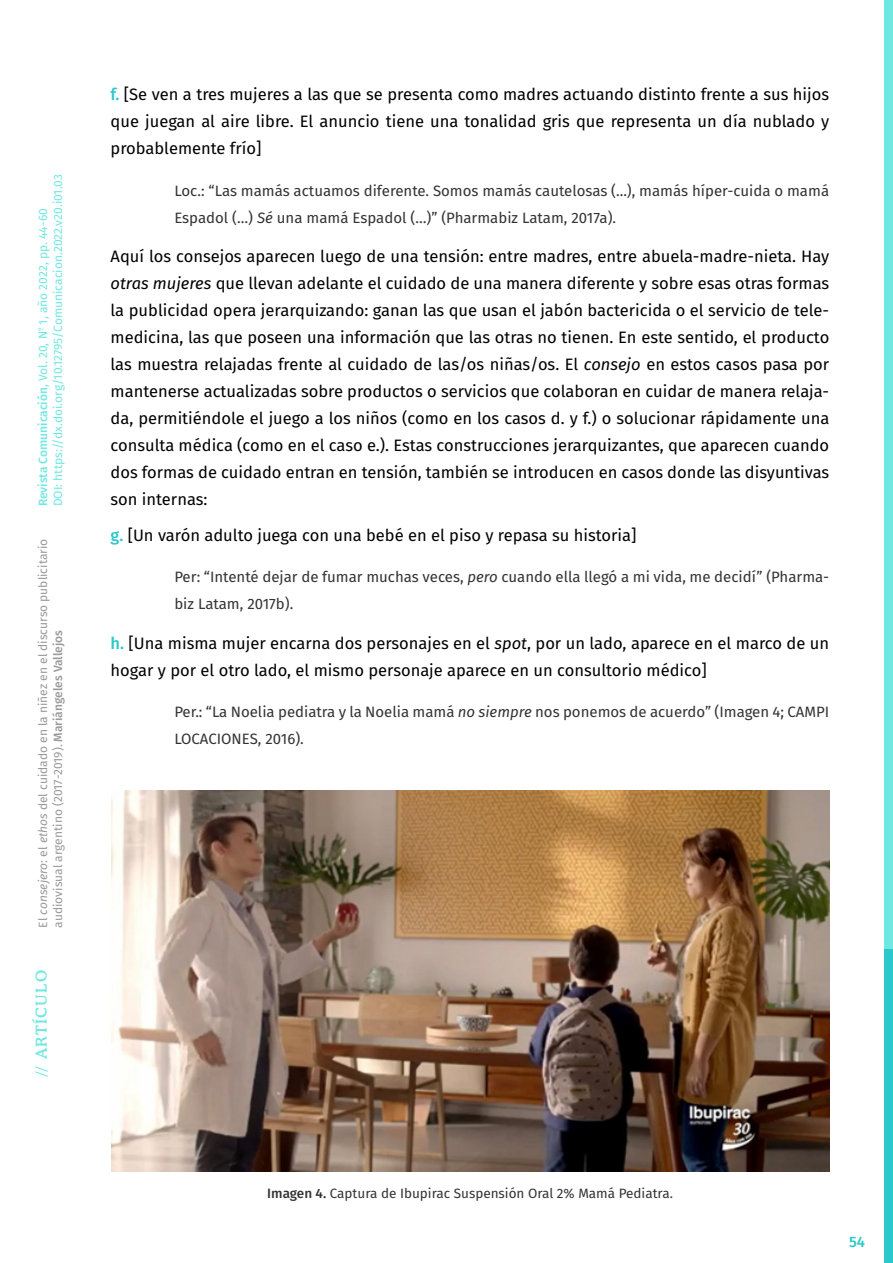
<style>
.page{position:relative;width:893px;height:1263px;background:#fff}
.page>*{position:absolute;margin:0;border:0;box-sizing:border-box;transform-origin:0 0}
.t1{font:16.5px/27px "Fira Sans";color:#000;text-align:justify}
.t2{font:15px/27px "Fira Sans";color:#333}
.t3{font:500 15px "Cooper BT";letter-spacing:.1em;color:#6fe8e1}
.t4{font:500 15px "Fira Sans";color:#2bc8cb}
.t5{font:13.5px "Fira Sans";color:#333}
.t6{font:12px/15px "Fira Sans";color:#999}
.t7{font:12px/15px "Fira Sans";color:#6fe8e1}
.s1{font-weight:500}
.s2{font-style:italic}
.s3{font-weight:500;color:#2bc8cb}
</style>
<div class="page">
<div style="left:884px;top:949px;width:9px;height:314px;background:#2bc8cb"></div>
<div style="left:884px;top:0;width:9px;height:949px;background:#6fe8e1"></div>
<img style="left:111px;top:791px;width:719px;height:380px">
<p class="t7" style="left:35px;top:506px;width:334px;rotate:-90deg"><span class="s1">Revista Comunicación</span>, Vol. 20, N<sup>º</sup> 1, año 2022, pp. 44-60<br>DOI: https://dx.doi.org/10.12795/Comunicacion.2022.v20.i01.03</p>
<p class="t6" style="left:35px;top:927px;width:390px;rotate:-90deg">El <span class="s2">consejero</span>: el <span class="s2">ethos</span> del cuidado en la niñez en el discurso publicitario audiovisual argentino (2017-2019). <span class="s1">Mariángeles Vallejos</span></p>
<p class="t3" style="left:32px;top:1076px;width:108px;rotate:-90deg">// ARTÍCULO</p>
<p class="t1" style="left:111px;top:81px;width:720px"><span class="s3">f.</span> [Se ven a tres mujeres a las que se presenta como madres actuando distinto frente a sus hijos que juegan al aire libre. El anuncio tiene una tonalidad gris que representa un día nublado y probablemente frío]</p>
<p class="t2" style="left:174px;top:176px;width:656px">Loc.: “Las mamás actuamos diferente. Somos mamás cautelosas (...), mamás híper-cuida o mamá<br>Espadol (…) <span class="s2">Sé</span> una mamá Espadol (…)” (Pharmabiz Latam, 2017a).</p>
<p class="t1" style="left:111px;top:243px;width:720px">Aquí los consejos aparecen luego de una tensión: entre madres, entre abuela-madre-nieta. Hay <span class="s2">otras mujeres</span> que llevan adelante el cuidado de una manera diferente y sobre esas otras formas la publicidad opera jerarquizando: ganan las que usan el jabón bactericida o el servicio de tele&shy;medicina, las que poseen una información que las otras no tienen. En este sentido, el producto las muestra relajadas frente al cuidado de las/os niñas/os. El <span class="s2">consejo</span> en estos casos pasa por mantenerse actualizadas sobre productos o servicios que colaboran en cuidar de manera relaja&shy;da, permitiéndole el juego a los niños (como en los casos d. y f.) o solucionar rápidamente una consulta médica (como en el caso e.). Estas construcciones jerarquizantes, que aparecen cuando dos formas de cuidado entran en tensión, también se introducen en casos donde las disyuntivas son internas:</p>
<p class="t1" style="left:111px;top:521px;width:527px"><span class="s3">g.</span> [Un varón adulto juega con una bebé en el piso y repasa su historia]</p>
<p class="t2" style="left:174px;top:563px;width:656px">Per: “Intenté dejar de fumar muchas veces, <span class="s2">pero</span> cuando ella llegó a mi vida, me decidí” (Pharma&shy;biz Latam, 2017b).</p>
<p class="t1" style="left:111px;top:629px;width:720px"><span class="s3">h.</span> [Una misma mujer encarna dos personajes en el <span class="s2">spot</span>, por un lado, aparece en el marco de un hogar y por el otro lado, el mismo personaje aparece en un consultorio médico]</p>
<p class="t2" style="left:174px;top:697px;width:656px">Per.: “La Noelia pediatra y la Noelia mamá <span class="s2">no siempre</span> nos ponemos de acuerdo” (Imagen 4; CAMPI<br>LOCACIONES, 2016).</p>
<p class="t5" style="left:267px;top:1183px;width:407px"><span class="s1">Imagen 4.</span> Captura de Ibupirac Suspensión Oral 2% Mamá Pediatra.</p>
<p class="t4" style="left:849px;top:1230px;width:18px">54</p>
</div>
